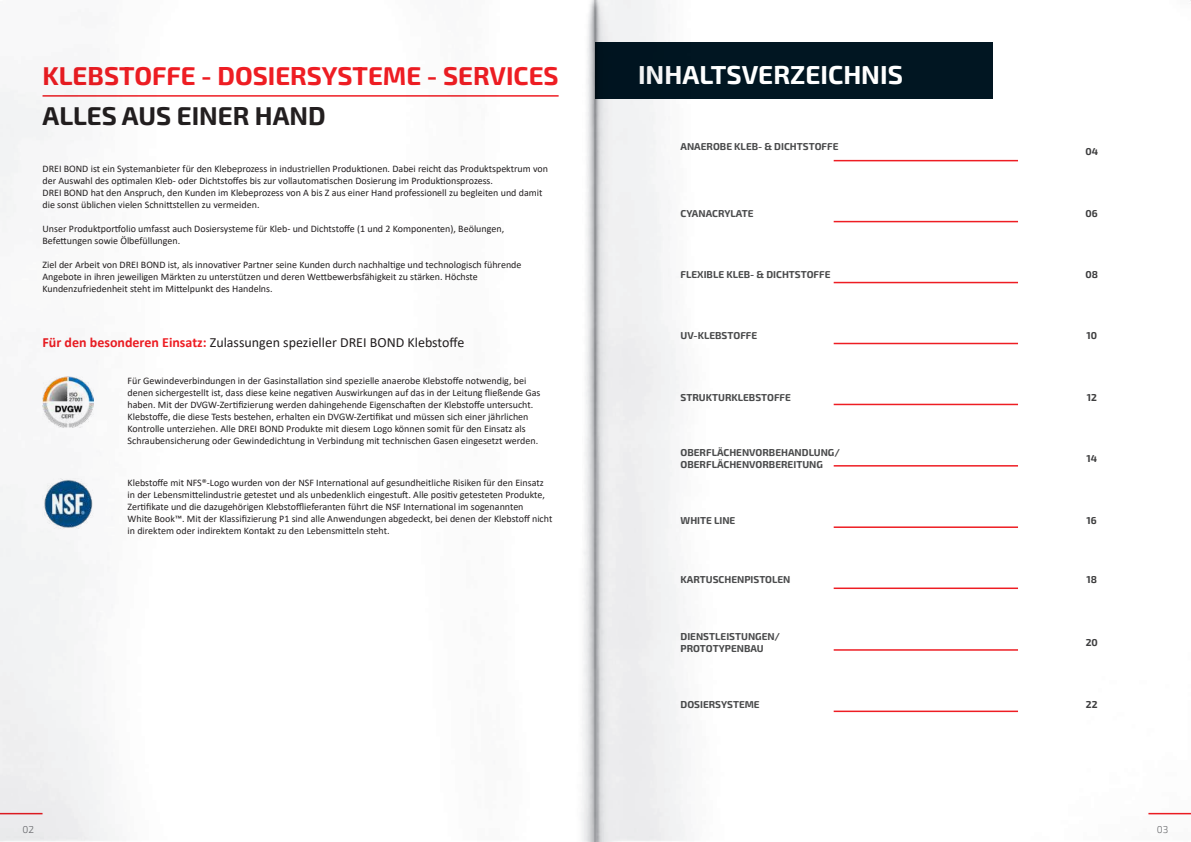
<style>
.page{position:relative;width:1191px;height:842px;background:#fff}
.page>*{position:absolute;margin:0;border:0;box-sizing:border-box;transform-origin:0 0}
.t1{font:26px "Exo 2";color:#fff}
.t2{font:25.7px "Exo 2";color:#ee1d23}
.t3{font:25.7px "Exo 2";color:#231f20}
.t4{font:14px "Calibri";color:#231f20}
.t5{font:10px/12px "Calibri";color:#231f20}
.t6{font:10px/12px "Exo 2";color:#4b4c4d}
.t7{font:10px "Exo 2";color:#3e3e3f}
.t8{font:10px "Exo 2";color:#6d6e71}
.s1{font-weight:700;color:#ee1d23}
</style>
<div class="page">
<hr style="left:1148px;top:813px;width:43px;height:1px;background:#ee1d23">
<img style="left:0;top:0;width:1190px;height:842px">
<h2 class="t2" style="left:43px;top:66px;width:518px">KLEBSTOFFE - DOSIERSYSTEME - SERVICES</h2>
<h2 class="t3" style="left:43px;top:106px;width:285px">ALLES AUS EINER HAND</h2>
<p class="t5" style="left:43px;top:162px;width:507px">DREI BOND ist ein Systemanbieter für den Klebeprozess in industriellen Produk琀椀onen. Dabei reicht das Produktspektrum von der Auswahl des op琀椀malen Kleb- oder Dichtsto昀昀es bis zur vollautoma琀椀schen Dosierung im Produk琀椀onsprozess.<br>DREI BOND hat den Anspruch, den Kunden im Klebeprozess von A bis Z aus einer Hand professionell zu begleiten und damit die sonst üblichen vielen Schni琀琀stellen zu vermeiden.</p>
<p class="t5" style="left:43px;top:222px;width:463px">Unser Produktpor琀昀olio umfasst auch Dosiersysteme für Kleb- und Dichtsto昀昀e (1 und 2 Komponenten), Beölungen,<br>Befe琀琀ungen sowie Ölbefüllungen.</p>
<p class="t5" style="left:43px;top:258px;width:480px">Ziel der Arbeit von DREI BOND ist, als innova琀椀ver Partner seine Kunden durch nachhal琀椀ge und technologisch führende<br>Angebote in ihren jeweiligen Märkten zu unterstützen und deren We琀琀bewerbsfähigkeit zu stärken. Höchste<br>Kundenzufriedenheit steht im Mi琀琀elpunkt des Handelns.</p>
<h3 class="t4" style="left:43px;top:333px;width:423px"><span class="s1">Für den besonderen Einsatz:</span> Zulassungen spezieller DREI BOND Klebsto昀昀e</h3>
<p class="t5" style="left:128px;top:374px;width:414px">Für Gewindeverbindungen in der Gasinstalla琀椀on sind spezielle anaerobe Klebsto昀昀e notwendig, bei denen sichergestellt ist, dass diese keine nega琀椀ven Auswirkungen auf das in der Leitung 昀氀ießende Gas haben. Mit der DVGW-Zer琀椀昀椀zierung werden dahingehende Eigenscha昀琀en der Klebsto昀昀e untersucht.<br>Klebsto昀昀e, die diese Tests bestehen, erhalten ein DVGW-Zer琀椀昀椀kat und müssen sich einer jährlichen Kontrolle unterziehen. Alle DREI BOND Produkte mit diesem Logo können somit für den Einsatz als Schraubensicherung oder Gewindedichtung in Verbindung mit technischen Gasen eingesetzt werden.</p>
<p class="t5" style="left:128px;top:477px;width:426px">Klebsto昀昀e mit NFS®-Logo wurden von der NSF Interna琀椀onal auf gesundheitliche Risiken für den Einsatz in der Lebensmi琀琀elindustrie getestet und als unbedenklich eingestu昀琀. Alle posi琀椀v getesteten Produkte, Zer琀椀昀椀kate und die dazugehörigen Klebsto昀툀ieferanten führt die NSF Interna琀椀onal im sogenannten<br>White Book™. Mit der Klassi昀椀zierung P1 sind alle Anwendungen abgedeckt, bei denen der Klebsto昀昀 nicht in direktem oder indirektem Kontakt zu den Lebensmi琀琀eln steht.</p>
<h1 class="t1" style="left:638px;top:65px;width:266px">INHALTSVERZEICHNIS</h1>
<p class="t6" style="left:680px;top:141px;width:159px">ANAEROBE KLEB- &amp; DICHTSTOFFE</p>
<p class="t7" style="left:1085px;top:148px;width:14px">04</p>
<p class="t6" style="left:680px;top:208px;width:75px">CYANACRYLATE</p>
<p class="t7" style="left:1085px;top:209px;width:14px">06</p>
<p class="t6" style="left:680px;top:269px;width:151px">FLEXIBLE KLEB- &amp; DICHTSTOFFE</p>
<p class="t7" style="left:1085px;top:271px;width:14px">08</p>
<p class="t6" style="left:680px;top:331px;width:78px">UV-KLEBSTOFFE</p>
<p class="t7" style="left:1086px;top:332px;width:12px">10</p>
<p class="t6" style="left:680px;top:392px;width:112px">STRUKTURKLEBSTOFFE</p>
<p class="t7" style="left:1086px;top:394px;width:12px">12</p>
<p class="t6" style="left:680px;top:447px;width:161px">OBERFLÄCHENVORBEHANDLUNG/<br>OBERFLÄCHENVORBEREITUNG</p>
<p class="t7" style="left:1086px;top:455px;width:12px">14</p>
<p class="t6" style="left:680px;top:515px;width:56px">WHITE LINE</p>
<p class="t7" style="left:1086px;top:516px;width:12px">16</p>
<p class="t6" style="left:680px;top:574px;width:111px">KARTUSCHENPISTOLEN</p>
<p class="t7" style="left:1086px;top:576px;width:12px">18</p>
<p class="t6" style="left:680px;top:631px;width:101px">DIENSTLEISTUNGEN/<br>PROTOTYPENBAU</p>
<p class="t7" style="left:1085px;top:639px;width:14px">20</p>
<p class="t6" style="left:680px;top:699px;width:81px">DOSIERSYSTEME</p>
<p class="t7" style="left:1086px;top:700px;width:13px">22</p>
<p class="t8" style="left:23px;top:823px;width:13px">02</p>
<p class="t8" style="left:1156px;top:823px;width:13px">03</p>
</div>
